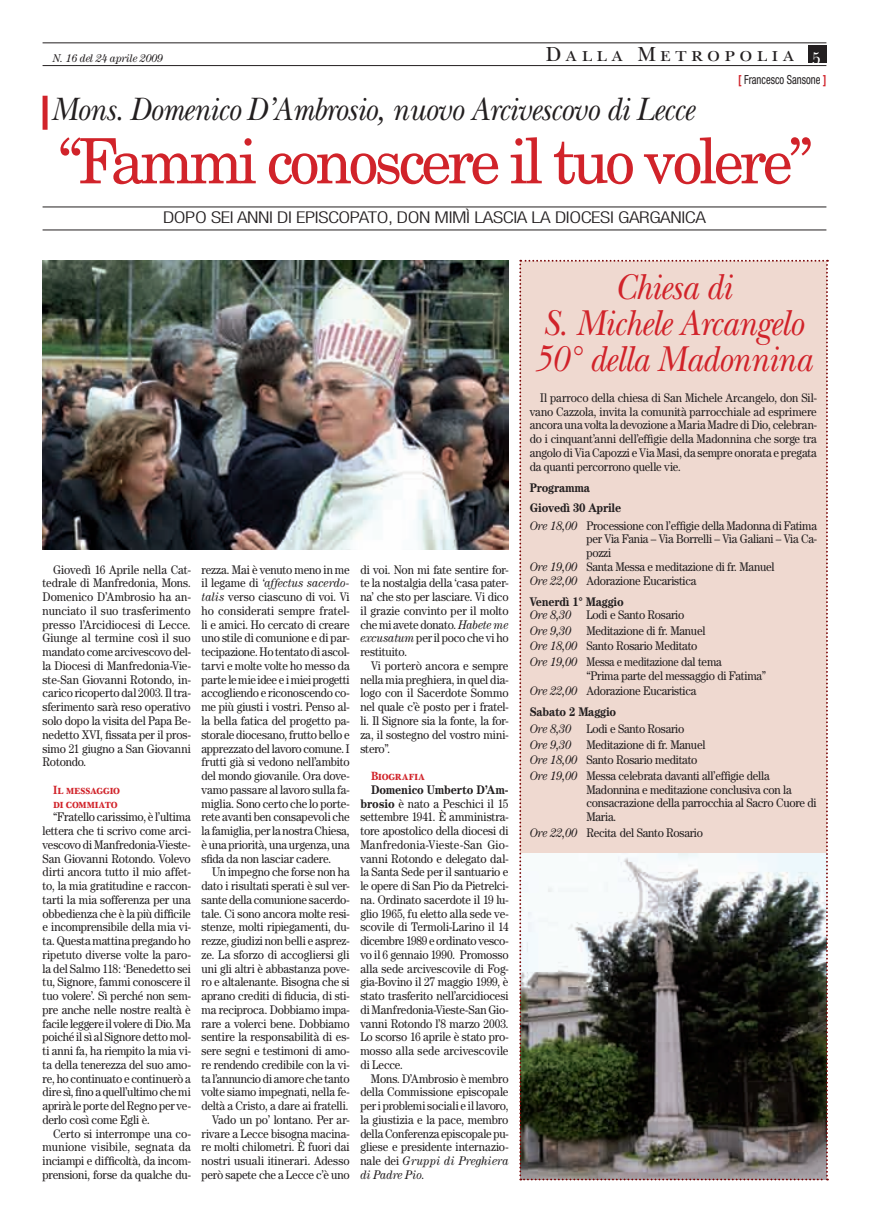
<style>
.page{position:relative;width:869px;height:1223px;background:#fff}
.page>*{position:absolute;margin:0;border:0;box-sizing:border-box;transform-origin:0 0}
.t1{font:62.5px "New Century Schlbk";letter-spacing:-.06em;color:#d1232a;scale:.95 1}
.t2{font:italic 37.5px/36.2px "New Baskerville";letter-spacing:-.02em;color:#d1232a;text-align:center;scale:.9 1}
.t3{font:italic 33.75px "New Baskerville";letter-spacing:-.02em;color:#231f20;scale:.9 1}
.t4{font:21.25px "New Baskerville SC";letter-spacing:.2em;color:#231f20}
.t5{font:17.5px "New Baskerville SC";color:#fff;scale:.95 1}
.t6{font:300 condensed 16.25px "Helvetica Neue";letter-spacing:-.02em;color:#231f20;scale:1.3 1}
.t7{font:12.5px/13.8px "Century";letter-spacing:-.02em;color:#231f20;text-align:justify;scale:.9 1}
.t8{font:12.5px/13.8px "New Baskerville Bold SC";letter-spacing:-.015em;color:#d1232a;scale:.9 1}
.t9{font:700 12.5px/20.9px "Century";letter-spacing:-.02em;color:#231f20;scale:.9 1}
.t10{font:condensed 12.5px "Helvetica Neue";color:#231f20;scale:.85 1}
.t11{font:italic 11.25px "Century";letter-spacing:-.02em;color:#231f20;scale:.95 1}
.s1{font-weight:700;color:#d1232a}
.s2{font-style:italic}
.s3{font-weight:700}
</style>
<div class="page">
<hr style="left:43px;top:43px;width:783px;height:1px;background:#231f20">
<hr style="left:43px;top:65px;width:783px;height:1px;background:#231f20">
<div style="left:807px;top:46px;width:18px;height:17px;background:#231f20"></div>
<svg style="left:519px;top:260px;width:308px;height:920px;background:#bfb1aa"></svg>
<div style="left:43px;top:96px;width:5px;height:34px;background:#d1232a"></div>
<hr style="left:43px;top:207px;width:783px;height:1px;background:#231f20">
<hr style="left:43px;top:230px;width:783px;height:1px;background:#231f20">
<img style="left:42px;top:261px;width:466px;height:288px">
<h3 class="t4" style="left:545px;top:42px;width:250px">Dalla Metropolia</h3>
<p class="t11" style="left:53px;top:51px;width:118px">N. 16 del 24 aprile 2009</p>
<h3 class="t5" style="left:811px;top:44px;width:11px">5</h3>
<h3 class="t3" style="left:50px;top:90px;width:716px">Mons. Domenico D’Ambrosio, nuovo Arcivescovo di Lecce</h3>
<p class="t10" style="left:738px;top:73px;width:105px"><span class="s1">[</span> Francesco Sansone <span class="s1">]</span></p>
<h1 class="t1" style="left:59px;top:123px;width:794px">“Fammi conoscere il tuo volere”</h1>
<h3 class="t6" style="left:163px;top:208px;width:419px">DOPO SEI ANNI DI EPISCOPATO, DON MIMÌ LASCIA LA DIOCESI GARGANICA</h3>
<p class="t7" style="left:43px;top:562px;width:166px;text-indent:11px">Giovedì 16 Aprile nella Cat&shy;tedrale di Manfredonia, Mons.<br>Domenico D’Ambrosio ha an&shy;nunciato il suo trasferimento presso l’Arcidiocesi di Lecce.<br>Giunge al termine così il suo mandato come arcivescovo del&shy;la Diocesi di Manfredonia-Vie&shy;ste-San Giovanni Rotondo, in&shy;carico ricoperto dal 2003. Il tra&shy;sferimento sarà reso operativo solo dopo la visita del Papa Be&shy;nedetto XVI, fissata per il pros&shy;simo 21 giugno a San Giovanni Rotondo.</p>
<p class="t8" style="left:53px;top:783px;width:76px">Il messaggio di commiato</p>
<p class="t7" style="left:43px;top:810px;width:166px;text-indent:11px">“Fratello carissimo, è l’ultima lettera che ti scrivo come arci&shy;vescovo di Manfredonia-Vieste-San Giovanni Rotondo. Volevo dirti ancora tutto il mio affet&shy;to, la mia gratitudine e raccon&shy;tarti la mia sofferenza per una obbedienza che è la più difficile e incomprensibile della mia vi&shy;ta. Questa mattina pregando ho ripetuto diverse volte la paro&shy;la del Salmo 118: ‘Benedetto sei tu, Signore, fammi conoscere il tuo volere’. Sì perché non sem&shy;pre anche nelle nostre realtà è facile leggere il volere di Dio. Ma poiché il sì al Signore detto mol&shy;ti anni fa, ha riempito la mia vi&shy;ta della tenerezza del suo amo&shy;re, ho continuato e continuerò a dire sì, fino a quell’ultimo che mi aprirà le porte del Regno per ve&shy;derlo così come Egli è.</p>
<p class="t7" style="left:43px;top:1126px;width:166px;text-indent:11px">Certo si interrompe una co&shy;munione visibile, segnata da inciampi e difficoltà, da incom&shy;prensioni, forse da qualche du-</p>
<p class="t7" style="left:201px;top:562px;width:166px">rezza. Mai è venuto meno in me il legame di <span class="s2">‘affectus sacerdo&shy;talis</span> verso ciascuno di voi. Vi ho considerati sempre fratel&shy;li e amici. Ho cercato di creare uno stile di comunione e di par&shy;tecipazione. Ho tentato di ascol&shy;tarvi e molte volte ho messo da parte le mie idee e i miei progetti accogliendo e riconoscendo co&shy;me più giusti i vostri. Penso al&shy;la bella fatica del progetto pa&shy;storale diocesano, frutto bello e apprezzato del lavoro comune. I frutti già si vedono nell’ambito del mondo giovanile. Ora dove&shy;vamo passare al lavoro sulla fa&shy;miglia. Sono certo che lo porte&shy;rete avanti ben consapevoli che la famiglia, per la nostra Chiesa, è una priorità, una urgenza, una sfida da non lasciar cadere.</p>
<p class="t7" style="left:201px;top:865px;width:166px;text-align:right">Un impegno che forse non ha dato i risultati sperati è sul ver&shy;sante della comunione sacerdo&shy;tale. Ci sono ancora molte resi&shy;stenze, molti ripiegamenti, du&shy;rezze, giudizi non belli e asprez&shy;ze. La sforzo di accogliersi gli uni gli altri è abbastanza pove&shy;ro e altalenante. Bisogna che si aprano crediti di fiducia, di sti&shy;ma reciproca. Dobbiamo impa&shy;rare a volerci bene. Dobbiamo sentire la responsabilità di es&shy;sere segni e testimoni di amo&shy;re rendendo credibile con la vi&shy;ta l’annuncio di amore che tanto volte siamo impegnati, nella fe&shy;deltà a Cristo, a dare ai fratelli.<br>Vado un po’ lontano. Per ar&shy;rivare a Lecce bisogna macina&shy;re molti chilometri. È fuori dai nostri usuali itinerari. Adesso però sapete che a Lecce c’è uno</p>
<p class="t7" style="left:360px;top:562px;width:166px">di voi. Non mi fate sentire for&shy;te la nostalgia della ‘casa pater&shy;na’ che sto per lasciare. Vi dico il grazie convinto per il molto che mi avete donato. <span class="s2">Habete me excusatum</span> per il poco che vi ho restituito.</p>
<p class="t7" style="left:360px;top:658px;width:166px;text-indent:11px">Vi porterò ancora e sempre nella mia preghiera, in quel dia&shy;logo con il Sacerdote Sommo nel quale c’è posto per i fratel&shy;li. Il Signore sia la fonte, la for&shy;za, il sostegno del vostro mini&shy;stero”.</p>
<p class="t8" style="left:371px;top:769px;width:61px">Biografia</p>
<p class="t7" style="left:360px;top:782px;width:166px;text-indent:11px"><span class="s3">Domenico Umberto D’Am&shy;brosio</span> è nato a Peschici il 15 settembre 1941. È amministra&shy;tore apostolico della diocesi di Manfredonia-Vieste-San Gio&shy;vanni Rotondo e delegato dal&shy;la Santa Sede per il santuario e le opere di San Pio da Pietrelci&shy;na. Ordinato sacerdote il 19 lu&shy;glio 1965, fu eletto alla sede ve&shy;scovile di Termoli-Larino il 14 dicembre 1989 e ordinato vesco&shy;vo il 6 gennaio 1990. Promosso alla sede arcivescovile di Fog&shy;gia-Bovino il 27 maggio 1999, è stato trasferito nell’arcidiocesi di Manfredonia-Vieste-San Gio&shy;vanni Rotondo l’8 marzo 2003.<br>Lo scorso 16 aprile è stato pro&shy;mosso alla sede arcivescovile di Lecce.</p>
<p class="t7" style="left:360px;top:1071px;width:166px;text-indent:11px">Mons. D’Ambrosio è membro della Commissione episcopale per i problemi sociali e il lavoro, la giustizia e la pace, membro della Conferenza episcopale pu&shy;gliese e presidente internazio&shy;nale dei <span class="s2">Gruppi di Preghiera di Padre Pio</span>.</p>
<h2 class="t2" style="left:533px;top:268px;width:310px">Chiesa di<br>S. Michele Arcangelo<br>50° della Madonnina</h2>
<p class="t7" style="left:529px;top:390px;width:320px;text-indent:11px">Il parroco della chiesa di San Michele Arcangelo, don Sil&shy;vano Cazzola, invita la comunità parrocchiale ad esprimere ancora una volta la devozione a Maria Madre di Dio, celebran&shy;do i cinquant’anni dell’effigie della Madonnina che sorge tra angolo di Via Capozzi e Via Masi, da sempre onorata e pregata da quanti percorrono quelle vie.</p>
<p class="t9" style="left:529px;top:476px;width:103px">Programma<br>Giovedì 30 Aprile</p>
<p class="t7" style="left:529px;top:518px;width:320px"><span class="s2">Ore 18,00</span> Processione con l’effigie della Madonna di Fatima</p>
<p class="t7" style="left:586px;top:532px;width:257px">per Via Fania – Via Borrelli – Via Galiani – Via Ca-</p>
<p class="t7" style="left:586px;top:546px;width:29px">pozzi</p>
<p class="t7" style="left:529px;top:559px;width:273px"><span class="s2">Ore 19,00</span> Santa Messa e meditazione di fr. Manuel</p>
<p class="t7" style="left:529px;top:573px;width:187px"><span class="s2">Ore 22,00</span> Adorazione Eucaristica</p>
<p class="t7" style="left:529px;top:594px;width:173px"><span class="s3">Venerdì 1° Maggio<br></span><span class="s2">Ore 8,30</span> Lodi e Santo Rosario</p>
<p class="t7" style="left:529px;top:622px;width:215px;line-height:15.5px;text-align:left"><span class="s2">Ore 9,30</span> Meditazione di fr. Manuel<br><span class="s2">Ore 18,00</span> Santo Rosario Meditato<br><span class="s2">Ore 19,00</span> Messa e meditazione dal tema</p>
<p class="t7" style="left:529px;top:667px;width:264px;line-height:15.5px;text-indent:57px">“Prima parte del messaggio di Fatima”<br><span class="s2">Ore 22,00</span> Adorazione Eucaristica</p>
<p class="t7" style="left:529px;top:703px;width:173px;line-height:17.2px"><span class="s3">Sabato 2 Maggio<br></span><span class="s2">Ore 8,30</span> Lodi e Santo Rosario</p>
<p class="t7" style="left:529px;top:736px;width:268px;line-height:15.5px;text-align:left"><span class="s2">Ore 9,30</span> Meditazione di fr. Manuel<br><span class="s2">Ore 18,00</span> Santo Rosario meditato<br><span class="s2">Ore 19,00</span> Messa celebrata davanti all’effigie della</p>
<p class="t7" style="left:586px;top:782px;width:257px;text-align:left">Madonnina e meditazione conclusiva con la consacrazione della parrocchia al Sacro Cuore di<br>Maria.</p>
<p class="t7" style="left:529px;top:825px;width:194px"><span class="s2">Ore 22,00</span> Recita del Santo Rosario</p>
</div>
